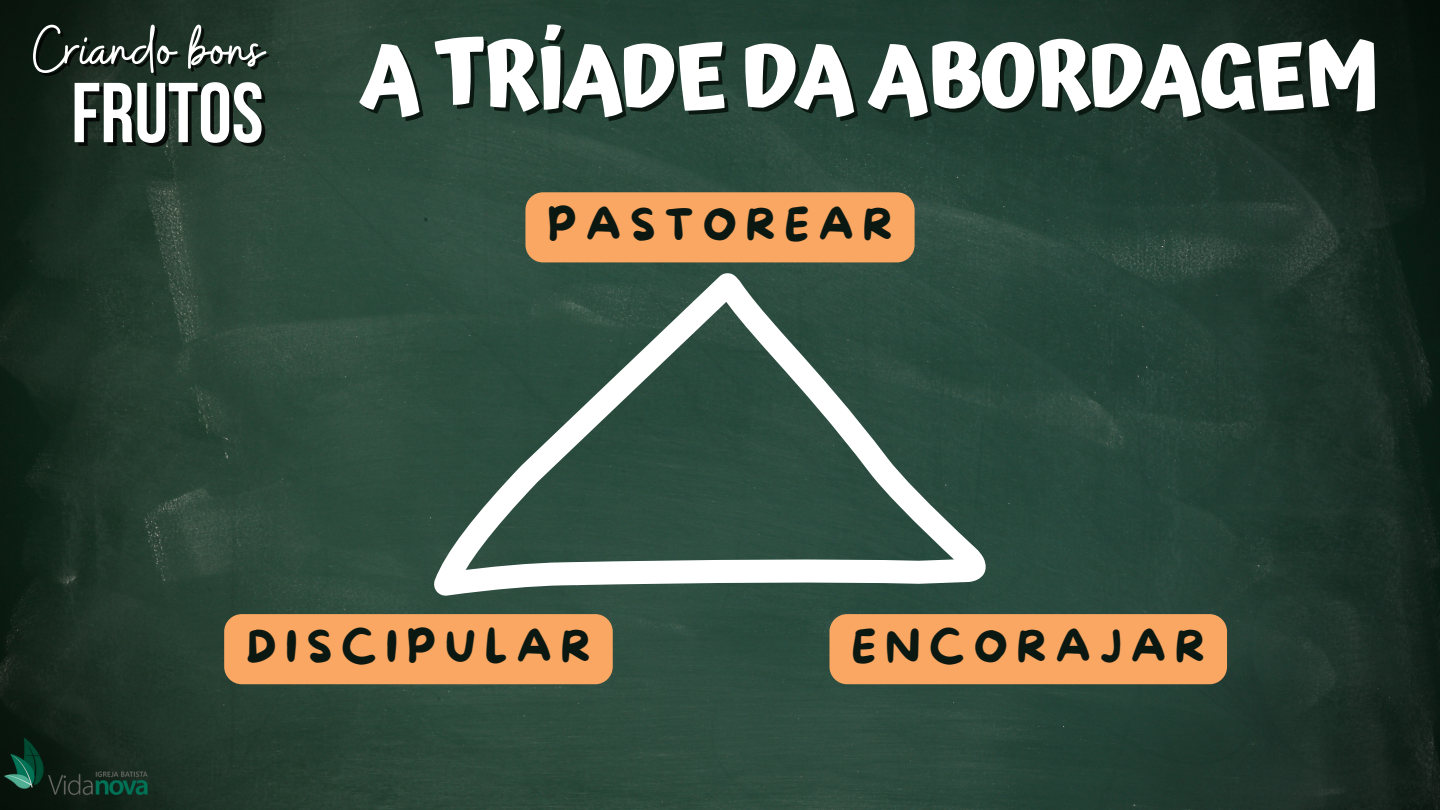
<style>
.page{position:relative;width:1440px;height:810px;background:#fff}
.page>*{position:absolute;margin:0;border:0;box-sizing:border-box;transform-origin:0 0}
.t1{font:700 88.5px "Atma";letter-spacing:-.03em;color:#fff}
.t2{font:700 84.7px "Bebas Neue";color:#fff}
.t3{font:67.2px "Buffalo";color:#fff}
.t4{font:44.1px "More Sugar";letter-spacing:.2em;color:#0b1811}
</style>
<div class="page">
<img style="left:0;top:0;width:1440px;height:810px">
<svg style="left:433px;top:272px;width:553px;height:324px;fill:#2d4d40"></svg>
<div style="left:224px;top:614px;width:389px;height:70px;background:#faa763;border-radius:18px"></div>
<div style="left:829px;top:614px;width:398px;height:70px;background:#faa763;border-radius:18px"></div>
<div style="left:525px;top:192px;width:390px;height:70px;background:#faa763;border-radius:18px"></div>
<img style="left:1px;top:729px;width:160px;height:81px">
<p class="t3" style="left:33px;top:6px;width:232px">Criando bons</p>
<p class="t2" style="left:71px;top:79px;width:194px">FRUTOS</p>
<p class="t1" style="left:360px;top:25px;width:1019px">A TRÍADE DA ABORDAGEM</p>
<p class="t4" style="left:547px;top:200px;width:347px">PASTOREAR</p>
<p class="t4" style="left:246px;top:622px;width:346px">DISCIPULAR</p>
<p class="t4" style="left:852px;top:622px;width:355px">ENCORAJAR</p>
</div>
